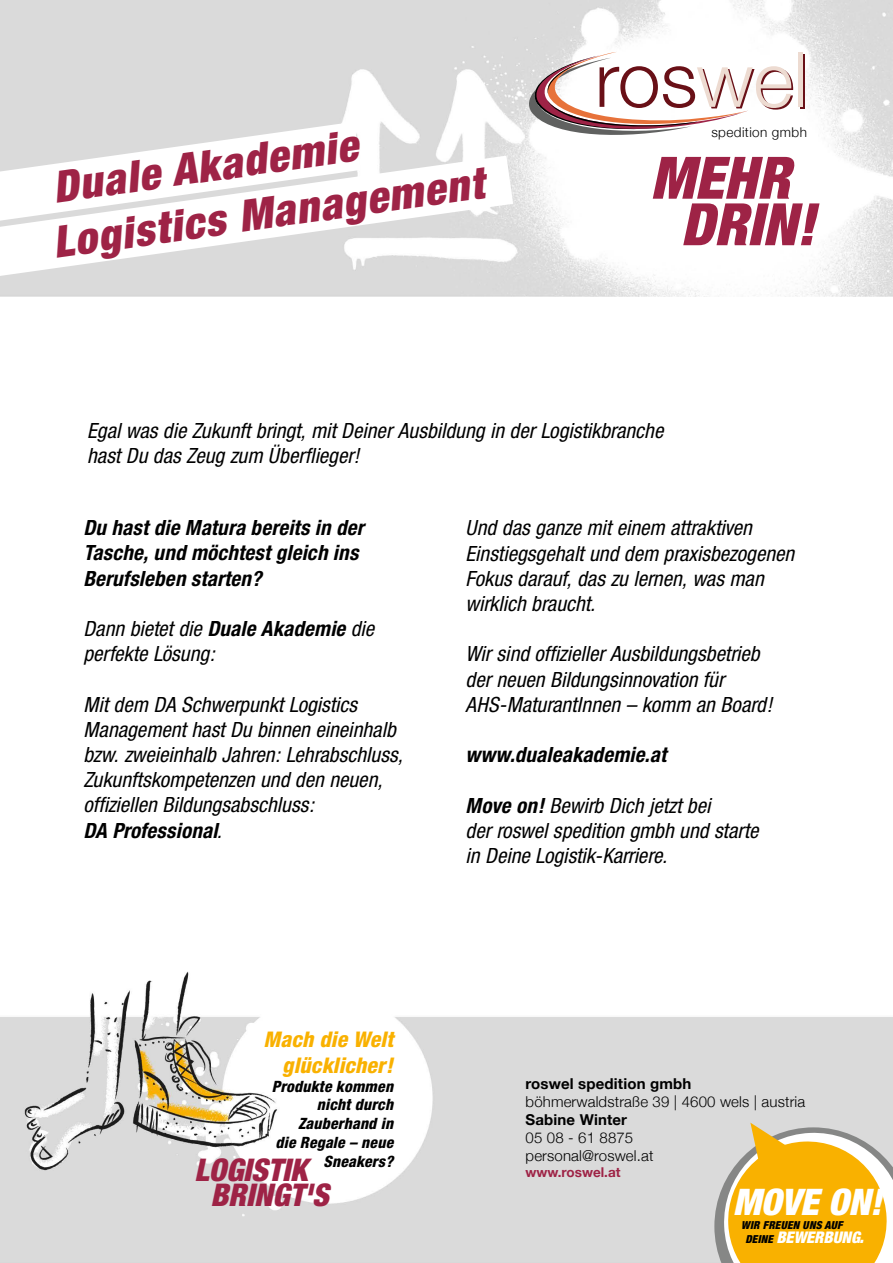
<style>
.page{position:relative;width:893px;height:1263px;background:#fff}
.page>*{position:absolute;margin:0;border:0;box-sizing:border-box;transform-origin:0 0}
.t1{font:italic 900 condensed 58.5px/46.5px "Helvetica Neue";color:#9e2346;text-align:center}
.t2{font:italic 900 condensed 43.8px/54.8px "Helvetica Neue";color:#9e2346}
.t3{font:italic 900 condensed 36.6px "Helvetica Neue";color:#fff}
.t4{font:italic 900 condensed 31.35px/24.9px "Helvetica Neue";color:#9e2346}
.t5{font:italic 800 condensed 21.6px/26px "Helvetica Neue";letter-spacing:.01em;color:#f9b100;text-align:right}
.t6{font:italic condensed 21px/25.2px "Helvetica Neue";letter-spacing:.005em;color:#000}
.t7{font:italic 700 condensed 21px/25.2px "Helvetica Neue";letter-spacing:.01em;color:#000}
.t8{font:italic 900 condensed 16.05px "Helvetica Neue";color:#fff}
.t9{font:italic 800 condensed 15.6px/18.8px "Helvetica Neue";letter-spacing:.015em;color:#000;text-align:right}
.t10{font:300 15px/18px "Helvetica Neue";letter-spacing:.01em;color:#000}
.t11{font:700 15px "Helvetica Neue";letter-spacing:.01em;color:#000}
.t12{font:700 13.5px "Helvetica Neue";color:#9e2346}
.t13{font:300 13.5px "Helvetica Neue";letter-spacing:.03em;color:#000}
.t14{font:italic 900 condensed 11.1px "Helvetica Neue";letter-spacing:.02em;color:#000}
.s1{color:#fff}
.s2{font-weight:700}
.s3{font-size:11.1px;color:#000}
</style>
<div class="page">
<img style="left:0;top:0;width:893px;height:1263px">
<div style="left:800px;top:54px;width:5px;height:54px;background:#691017"></div>
<svg style="left:527px;top:52px;width:266px;height:88px"></svg>
<div style="left:798px;top:52px;width:5px;height:55px;background:#eddbd1"></div>
<svg style="left:714px;top:1123px;width:179px;height:140px;background:#ecbc46"></svg>
<svg style="left:0;top:91px;width:412px;height:34px;background:#dedede"></svg>
<svg style="left:0;top:125px;width:565px;height:189px"></svg>
<h2 class="t2" style="left:41px;top:161px;width:449px;rotate:-8deg">Duale Akademie<br>Logistics Management<span class="s1">.</span></h2>
<p class="t13" style="left:711px;top:121px;width:97px">spedition gmbh</p>
<h1 class="t1" style="left:651px;top:154px;width:166px">MEHR<br>DRIN!</h1>
<p class="t6" style="left:87px;top:417px;width:578px">Egal was die Zukunft bringt, mit Deiner Ausbildung in der Logistikbranche hast Du das Zeug zum Überflieger!</p>
<p class="t7" style="left:83px;top:515px;width:282px">Du hast die Matura bereits in der<br>Tasche, und möchtest gleich ins<br>Berufsleben starten?</p>
<p class="t6" style="left:83px;top:616px;width:292px">Dann bietet die <span class="s2">Duale Akademie</span> die perfekte Lösung:</p>
<p class="t6" style="left:83px;top:691px;width:321px">Mit dem DA Schwerpunkt Logistics Management hast Du binnen eineinhalb bzw. zweieinhalb Jahren: Lehrabschluss, Zukunftskompetenzen und den neuen, offiziellen Bildungsabschluss:<br><span class="s2">DA Professional</span>.</p>
<p class="t6" style="left:466px;top:515px;width:330px">Und das ganze mit einem attraktiven Einstiegsgehalt und dem praxisbezogenen Fokus darauf, das zu lernen, was man wirklich braucht.</p>
<p class="t6" style="left:466px;top:641px;width:308px">Wir sind offizieller Ausbildungsbetrieb der neuen Bildungsinnovation für<br>AHS-MaturantInnen – komm an Board!</p>
<p class="t7" style="left:466px;top:742px;width:202px">www.dualeakademie.at</p>
<p class="t6" style="left:466px;top:792px;width:294px"><span class="s2">Move on!</span> Bewirb Dich jetzt bei<br>der roswel spedition gmbh und starte in Deine Logistik-Karriere.</p>
<p class="t5" style="left:264px;top:1026px;width:131px">Mach die Welt glücklicher!</p>
<p class="t9" style="left:272px;top:1076px;width:123px">Produkte kommen nicht durch<br>Zauberhand in<br>die Regale – neue<br>Sneakers?</p>
<h3 class="t4" style="left:211px;top:1157px;width:120px;text-indent:-16px">LOGISTIK<br>BRINGT'S</h3>
<p class="t11" style="left:526px;top:1072px;width:167px">roswel spedition gmbh</p>
<p class="t10" style="left:526px;top:1092px;width:281px">böhmerwaldstraße 39 | 4600 wels | austria</p>
<p class="t11" style="left:526px;top:1108px;width:103px">Sabine Winter</p>
<p class="t10" style="left:526px;top:1128px;width:129px">05 08 - 61 8875 personal@roswel.at</p>
<p class="t12" style="left:526px;top:1162px;width:96px">www.roswel.at</p>
<h3 class="t3" style="left:733px;top:1179px;width:150px">MOVE ON!</h3>
<p class="t14" style="left:741px;top:1218px;width:103px">WIR FREUEN UNS AUF</p>
<p class="t8" style="left:745px;top:1228px;width:120px"><span class="s3">DEINE</span> BEWERBUNG.</p>
</div>
